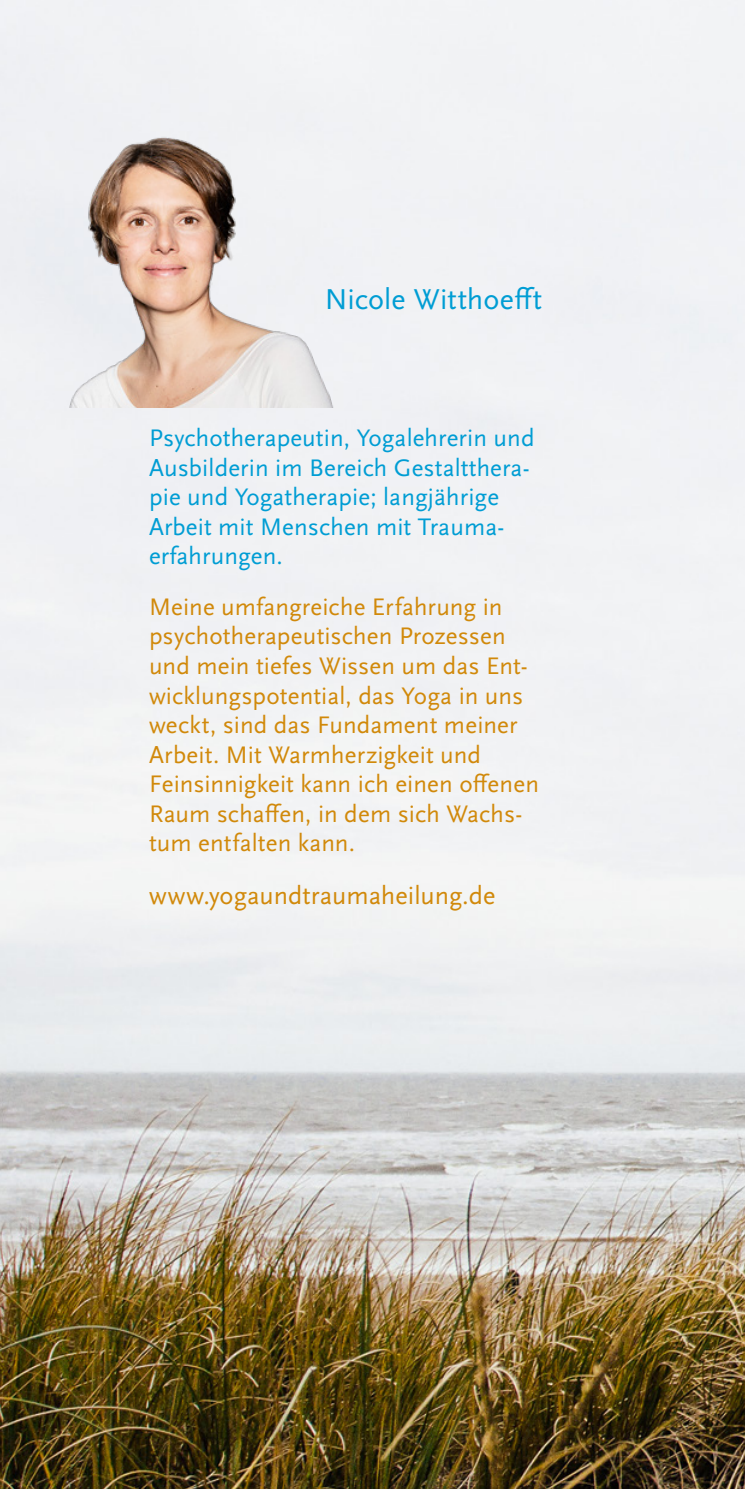
<style>
.page{position:relative;width:745px;height:1489px;background:#fff}
.page>*{position:absolute;margin:0;border:0;box-sizing:border-box;transform-origin:0 0}
.t1{font:30px "Scala Sans Pro";letter-spacing:.005em;color:#009dd4}
.t2{font:26.25px "Scala Sans Pro";color:#d1890a}
.t3{font:25px/29.5px "Scala Sans Pro";letter-spacing:.005em;color:#d1890a}
.t4{font:25px/29.5px "Scala Sans Pro";letter-spacing:.005em;color:#009dd4}
</style>
<div class="page">
<img style="left:0;top:0;width:744px;height:1488px">
<img style="left:35px;top:129px;width:300px;height:278px">
<p class="t1" style="left:325px;top:279px;width:218px">Nicole Witthoefft</p>
<p class="t4" style="left:149px;top:422px;width:387px">Psychotherapeutin, Yogalehrerin und<br>Ausbilderin im Bereich Gestaltthera&shy;pie und Yogatherapie; langjährige<br>Arbeit mit Menschen mit Trauma&shy;erfahrungen.</p>
<p class="t3" style="left:149px;top:591px;width:391px">Meine umfangreiche Erfahrung in psychotherapeutischen Prozessen und mein tiefes Wissen um das Ent&shy;wicklungspotential, das Yoga in uns weckt, sind das Fundament meiner<br>Arbeit. Mit Warmherzigkeit und<br>Feinsinnigkeit kann ich einen offenen<br>Raum schaffen, in dem sich Wachs&shy;tum entfalten kann.</p>
<p class="t2" style="left:149px;top:877px;width:348px">www.yogaundtraumaheilung.de</p>
</div>
